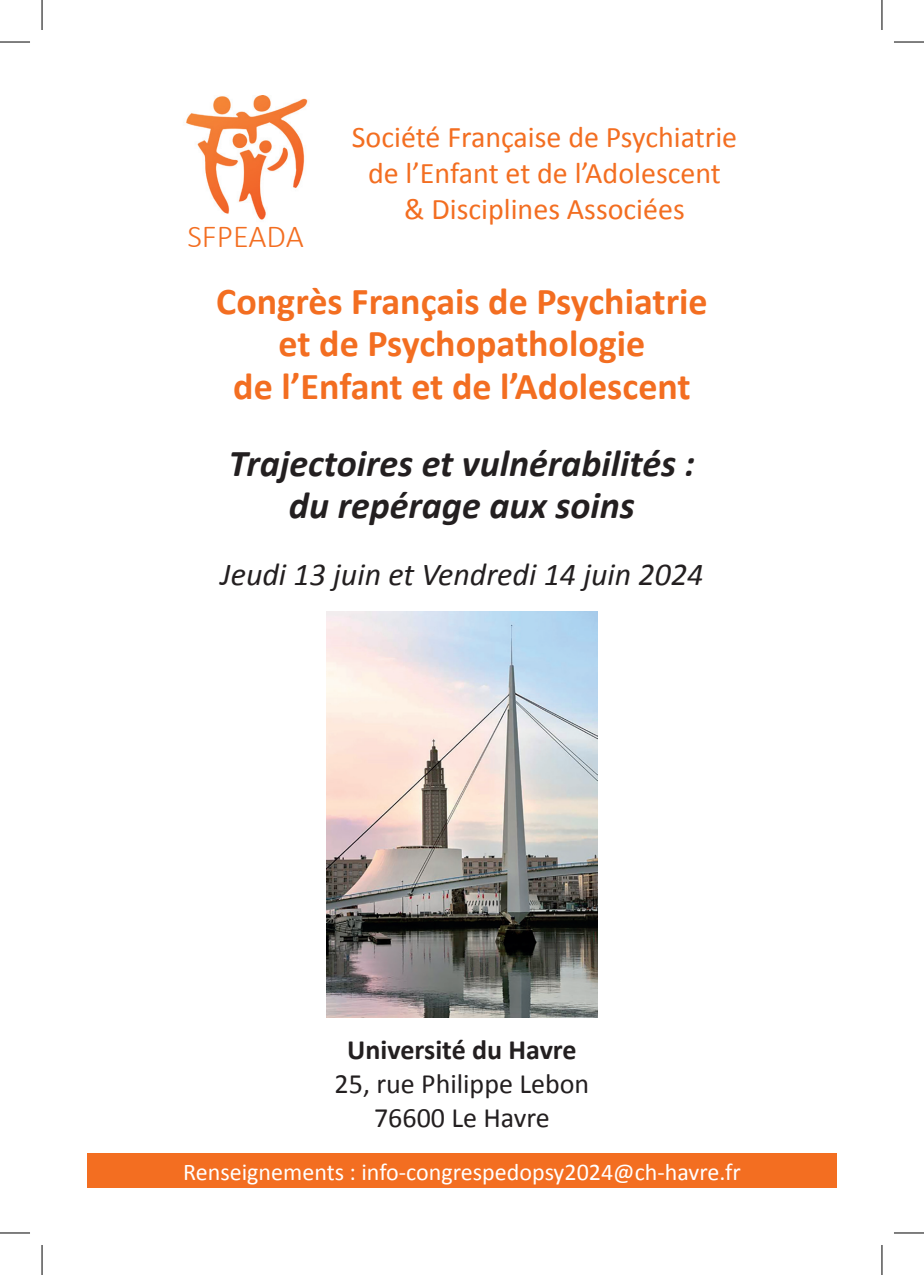
<style>
.page{position:relative;width:924px;height:1275px;background:#fff}
.page>*{position:absolute;margin:0;border:0;box-sizing:border-box;transform-origin:0 0}
.t1{font:700 38px/42.6px "Calibri";color:#f36e21;text-align:center}
.t2{font:italic 700 38px/42.6px "Calibri";color:#231f20;text-align:center}
.t3{font:300 32.2px "Calibri";color:#f36e21}
.t4{font:italic 32px "Calibri";color:#231f20}
.t5{font:30px/36px "Calibri";color:#f36e21;text-align:center}
.t6{font:28px/34px "Calibri";color:#231f20;text-align:center}
.t7{font:700 28px "Calibri";color:#231f20}
.t8{font:24px "Calibri";color:#fff}
</style>
<div class="page">
<img style="left:186px;top:95px;width:122px;height:125px">
<div style="left:87px;top:1153px;width:749px;height:34px;background:#f36e21"></div>
<img style="left:326px;top:611px;width:271px;height:406px">
<hr style="left:0;top:42px;width:30px;height:1px;background:#000">
<hr style="left:893px;top:42px;width:30px;height:1px;background:#000">
<hr style="left:0;top:1232px;width:30px;height:1px;background:#000">
<hr style="left:893px;top:1232px;width:30px;height:1px;background:#000">
<hr style="left:42px;top:0;width:1px;height:30px;background:#000">
<hr style="left:42px;top:1245px;width:1px;height:30px;background:#000">
<hr style="left:881px;top:0;width:1px;height:30px;background:#000">
<hr style="left:881px;top:1245px;width:1px;height:30px;background:#000">
<p class="t3" style="left:187px;top:217px;width:118px">SFPEADA</p>
<p class="t5" style="left:352px;top:118px;width:386px">Société Française de Psychiatrie de l’Enfant et de l’Adolescent<br>&amp; Disciplines Associées</p>
<p class="t1" style="left:216px;top:278px;width:492px">Congrès Français de Psychiatrie et de Psychopathologie<br>de l’Enfant et de l’Adolescent</p>
<p class="t2" style="left:229px;top:440px;width:467px">Trajectoires et vulnérabilités : du repérage aux soins</p>
<p class="t4" style="left:220px;top:555px;width:484px">Jeudi 13 juin et Vendredi 14 juin 2024</p>
<p class="t7" style="left:347px;top:1032px;width:231px">Université du Havre</p>
<p class="t6" style="left:334px;top:1065px;width:256px">25, rue Philippe Lebon<br>76600 Le Havre</p>
<p class="t8" style="left:183px;top:1156px;width:558px">Renseignements : info-congrespedopsy2024@ch-havre.fr</p>
</div>
